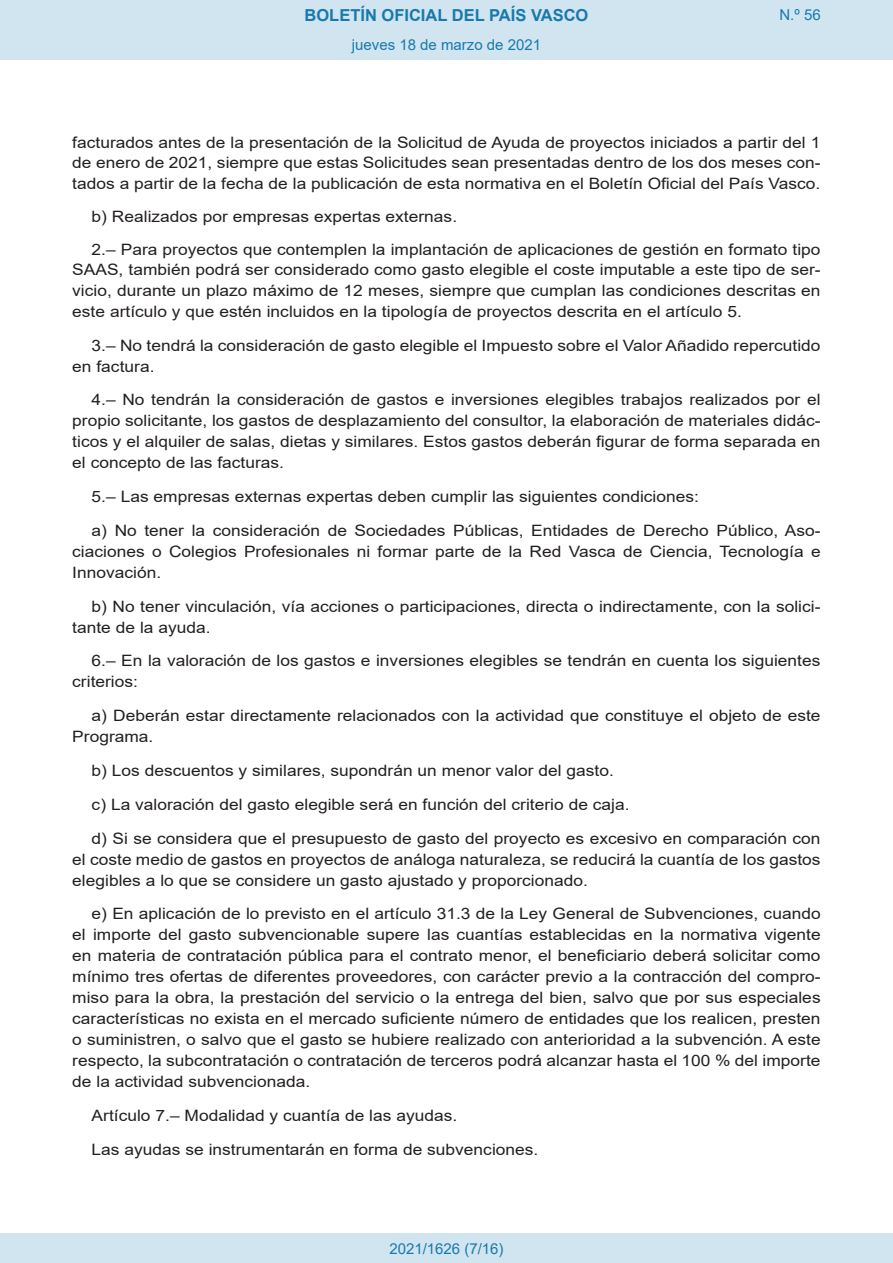
<style>
.page{position:relative;width:893px;height:1263px;background:#fff}
.page>*{position:absolute;margin:0;border:0;box-sizing:border-box;transform-origin:0 0}
.t1{font:700 16.5px "Arial";color:#1879ad}
.BOPVDetalle{font:15.6px/21px "Arial";color:#231f20;text-align:justify;scale:1.11 1}
.Paginacion_Centro{font:15px "Arial";color:#1879ad}
</style>
<div class="page">
<div style="left:0;top:0;width:893px;height:60px;background:#d0e5f0"></div>
<div style="left:0;top:1233px;width:893px;height:30px;background:#d0e5f0"></div>
<p class="t1" style="left:305px;top:3px;width:285px">BOLETÍN OFICIAL DEL PAÍS VASCO</p>
<p class="Paginacion_Centro" style="left:352px;top:35px;width:191px">jueves 18 de marzo de 2021</p>
<p class="Paginacion_Centro" style="left:779px;top:5px;width:43px">N.º 56</p>
<p class="BOPVDetalle" style="left:72px;top:132px;width:676px;line-height:20.2px">facturados antes de la presentación de la Solicitud de Ayuda de proyectos iniciados a partir del 1 de enero de 2021, siempre que estas Solicitudes sean presentadas dentro de los dos meses con&shy;tados a partir de la fecha de la publicación de esta normativa en el Boletín Oficial del País Vasco.</p>
<p class="BOPVDetalle" style="left:92px;top:206px;width:331px">b) Realizados por empresas expertas externas.</p>
<p class="BOPVDetalle" style="left:72px;top:239px;width:676px;text-indent:19px">2.– Para proyectos que contemplen la implantación de aplicaciones de gestión en formato tipo SAAS, también podrá ser considerado como gasto elegible el coste imputable a este tipo de ser&shy;vicio, durante un plazo máximo de 12 meses, siempre que cumplan las condiciones descritas en este artículo y que estén incluidos en la tipología de proyectos descrita en el artículo 5.</p>
<p class="BOPVDetalle" style="left:72px;top:335px;width:676px;text-indent:19px">3.– No tendrá la consideración de gasto elegible el Impuesto sobre el Valor Añadido repercutido en factura.</p>
<p class="BOPVDetalle" style="left:72px;top:389px;width:676px;text-indent:19px">4.– No tendrán la consideración de gastos e inversiones elegibles trabajos realizados por el propio solicitante, los gastos de desplazamiento del consultor, la elaboración de materiales didác&shy;ticos y el alquiler de salas, dietas y similares. Estos gastos deberán figurar de forma separada en el concepto de las facturas.</p>
<p class="BOPVDetalle" style="left:92px;top:486px;width:549px">5.– Las empresas externas expertas deben cumplir las siguientes condiciones:</p>
<p class="BOPVDetalle" style="left:72px;top:520px;width:676px;text-indent:19px">a) No tener la consideración de Sociedades Públicas, Entidades de Derecho Público, Aso&shy;ciaciones o Colegios Profesionales ni formar parte de la Red Vasca de Ciencia, Tecnología e Innovación.</p>
<p class="BOPVDetalle" style="left:72px;top:596px;width:676px;text-indent:19px">b) No tener vinculación, vía acciones o participaciones, directa o indirectamente, con la solici&shy;tante de la ayuda.</p>
<p class="BOPVDetalle" style="left:72px;top:650px;width:675px;text-indent:19px">6.– En la valoración de los gastos e inversiones elegibles se tendrán en cuenta los siguientes criterios:</p>
<p class="BOPVDetalle" style="left:72px;top:705px;width:676px;text-indent:19px">a) Deberán estar directamente relacionados con la actividad que constituye el objeto de este<br>Programa.</p>
<p class="BOPVDetalle" style="left:92px;top:760px;width:472px">b) Los descuentos y similares, supondrán un menor valor del gasto.</p>
<p class="BOPVDetalle" style="left:92px;top:794px;width:486px">c) La valoración del gasto elegible será en función del criterio de caja.</p>
<p class="BOPVDetalle" style="left:72px;top:827px;width:676px;text-indent:19px">d) Si se considera que el presupuesto de gasto del proyecto es excesivo en comparación con el coste medio de gastos en proyectos de análoga naturaleza, se reducirá la cuantía de los gastos elegibles a lo que se considere un gasto ajustado y proporcionado.</p>
<p class="BOPVDetalle" style="left:72px;top:903px;width:676px;text-indent:19px">e) En aplicación de lo previsto en el artículo 31.3 de la Ley General de Subvenciones, cuando el importe del gasto subvencionable supere las cuantías establecidas en la normativa vigente en materia de contratación pública para el contrato menor, el beneficiario deberá solicitar como mínimo tres ofertas de diferentes proveedores, con carácter previo a la contracción del compro&shy;miso para la obra, la prestación del servicio o la entrega del bien, salvo que por sus especiales características no exista en el mercado suficiente número de entidades que los realicen, presten o suministren, o salvo que el gasto se hubiere realizado con anterioridad a la subvención. A este respecto, la subcontratación o contratación de terceros podrá alcanzar hasta el 100 % del importe de la actividad subvencionada.</p>
<p class="BOPVDetalle" style="left:92px;top:1105px;width:331px">Artículo 7.– Modalidad y cuantía de las ayudas.</p>
<p class="BOPVDetalle" style="left:92px;top:1139px;width:404px">Las ayudas se instrumentarán en forma de subvenciones.</p>
<p class="Paginacion_Centro" style="left:389px;top:1238px;width:116px">2021/1626 (7/16)</p>
</div>
